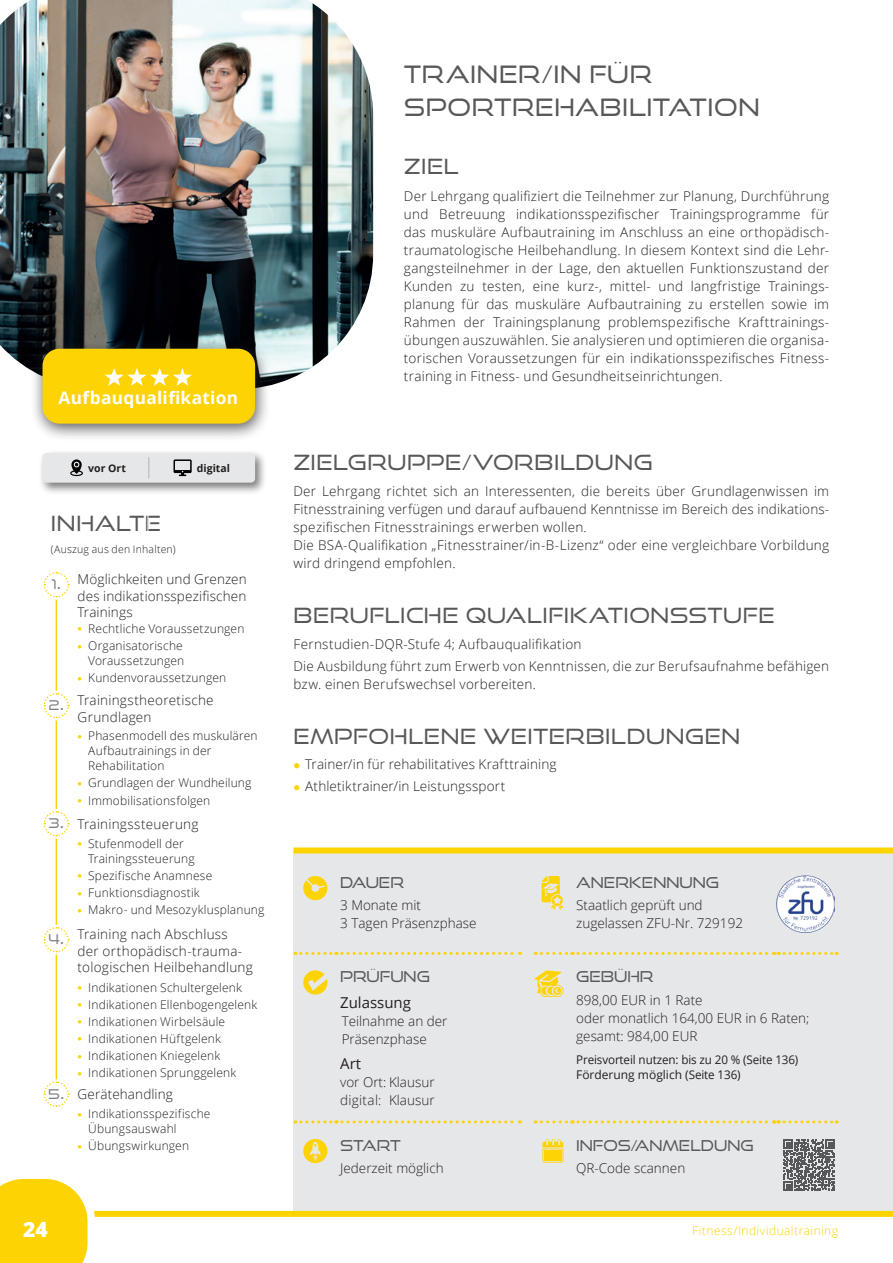
<style>
.page{position:relative;width:893px;height:1263px;background:#fff}
.page>*{position:absolute;margin:0;border:0;box-sizing:border-box;transform-origin:0 0}
.t1{font:24px/33px "Good Times Bk";letter-spacing:.02em;color:#57585a}
.t2{font:21px "Good Times Bk";letter-spacing:.025em;color:#57585a}
.t3{font:800 21px "Open Sans";color:#fff}
.t4{font:700 17.25px "Open Sans";letter-spacing:.015em;color:#fff}
.t5{font:15px "Good Times Bk";color:#57585a}
.t6{font:15px "Open Sans";color:#231f20}
.t7{font:300 13.5px/18px "Open Sans";letter-spacing:.015em;color:#231f20}
.t8{font:300 12px/17.1px "Open Sans";letter-spacing:.015em;color:#231f20}
.t9{font:12px/15px "Open Sans";letter-spacing:-.01em;color:#231f20}
.t10{font:300 12px "Open Sans";letter-spacing:.035em;color:#fed304}
.t11{font:300 10.5px "Open Sans";letter-spacing:.02em;color:#231f20}
.t12{font:700 10.5px "Open Sans";color:#231f20}
.s1{font-family:"Good Times Bk";font-weight:400;color:#808285}
.s2{font-family:"Good Times Rg";font-weight:700;color:#808285}
</style>
<div class="page">
<div style="left:293px;top:853px;width:600px;height:362px;background:#e6e7e9"></div>
<div style="left:293px;top:847px;width:600px;height:6px;background:#fed304"></div>
<img style="left:0;top:0;width:373px;height:385px">
<div style="left:30px;top:338px;width:241px;height:104px;background:#231f20;opacity:.75"></div>
<div style="left:43px;top:349px;width:212px;height:75px;background:#fed304;border-radius:17px"></div>
<svg style="left:105px;top:368px;width:87px;height:18px"></svg>
<hr style="left:56px;top:624px;width:1px;height:67px;background:#fed304">
<hr style="left:56px;top:729px;width:1px;height:80px;background:#fed304">
<hr style="left:56px;top:839px;width:1px;height:86px;background:#fed304">
<hr style="left:56px;top:978px;width:1px;height:101px;background:#fed304">
<svg style="left:43px;top:572px;width:27px;height:52px"></svg>
<svg style="left:43px;top:693px;width:27px;height:36px"></svg>
<svg style="left:43px;top:811px;width:27px;height:26px"></svg>
<svg style="left:43px;top:927px;width:27px;height:51px"></svg>
<svg style="left:43px;top:1081px;width:27px;height:26px"></svg>
<svg style="left:295px;top:952px;width:225px;height:3px"></svg>
<svg style="left:535px;top:952px;width:302px;height:3px"></svg>
<svg style="left:295px;top:1120px;width:225px;height:3px"></svg>
<svg style="left:535px;top:1120px;width:302px;height:3px"></svg>
<svg style="left:303px;top:876px;width:24px;height:24px"></svg>
<svg style="left:542px;top:876px;width:21px;height:34px"></svg>
<div style="left:774px;top:872px;width:64px;height:64px;border:4px solid #e6e7e9;border-radius:50%"></div>
<img style="left:777px;top:875px;width:57px;height:58px">
<svg style="left:303px;top:970px;width:24px;height:24px"></svg>
<svg style="left:534px;top:970px;width:29px;height:27px"></svg>
<svg style="left:303px;top:1139px;width:24px;height:24px"></svg>
<svg style="left:542px;top:1139px;width:21px;height:24px"></svg>
<svg style="left:783px;top:1139px;width:52px;height:52px"></svg>
<div style="left:39px;top:449px;width:228px;height:46px;background:#231f20;opacity:.6"></div>
<div style="left:43px;top:453px;width:212px;height:30px;background:#e6e7e9;border-radius:4px"></div>
<svg style="left:173px;top:459px;width:19px;height:17px"></svg>
<svg style="left:148px;top:457px;width:1px;height:21px"></svg>
<svg style="left:70px;top:459px;width:13px;height:17px"></svg>
<div style="left:0;top:1211px;width:893px;height:6px;background:#fed304"></div>
<svg style="left:0;top:1179px;width:95px;height:84px"></svg>
<h1 class="t1" style="left:404px;top:57px;width:357px">TRAINER/IN FÜR<br>SPORTREHABILITATION</h1>
<p class="t4" style="left:59px;top:386px;width:181px">Aufbauqualifikation</p>
<p class="t12" style="left:88px;top:460px;width:39px">vor Ort</p>
<p class="t12" style="left:197px;top:460px;width:35px">digital</p>
<h2 class="t2" style="left:51px;top:511px;width:112px">INHALTE</h2>
<p class="t11" style="left:51px;top:542px;width:126px">(Auszug aus den Inhalten)</p>
<p class="t7" style="left:78px;top:571px;width:171px;line-height:16.5px;text-align:justify;text-indent:-26px"><span class="s1">1</span><span class="s2">.</span> Möglichkeiten und Grenzen des indikationsspezifischen Trainings</p>
<p class="t8" style="left:88px;top:620px;width:158px">Rechtliche Voraussetzungen<br>Organisatorische</p>
<p class="t8" style="left:88px;top:652px;width:139px">Voraussetzungen<br>Kundenvoraussetzungen</p>
<p class="t7" style="left:78px;top:692px;width:138px;line-height:16.5px;text-indent:-29px"><span class="s1">2</span><span class="s2">.</span> Trainingstheoretische<br>Grundlagen</p>
<p class="t8" style="left:88px;top:728px;width:171px;line-height:15px">Phasenmodell des muskulären<br>Aufbautrainings in der<br>Rehabilitation</p>
<p class="t8" style="left:88px;top:774px;width:165px">Grundlagen der Wundheilung<br>Immobilisationsfolgen</p>
<p class="t7" style="left:49px;top:815px;width:151px"><span class="s1">3</span><span class="s2">.</span> Trainingssteuerung</p>
<p class="t8" style="left:88px;top:836px;width:108px;line-height:15px">Stufenmodell der<br>Trainingssteuerung</p>
<p class="t8" style="left:88px;top:867px;width:178px">Spezifische Anamnese<br>Funktionsdiagnostik<br>Makro- und Mesozyklusplanung</p>
<p class="t7" style="left:78px;top:926px;width:177px;line-height:16.5px;text-indent:-29px"><span class="s1">4</span><span class="s2">.</span> Training nach Abschluss<br>der orthopädisch-trauma&shy;tologischen Heilbehandlung</p>
<p class="t8" style="left:88px;top:978px;width:171px">Indikationen Schultergelenk<br>Indikationen Ellenbogengelenk<br>Indikationen Wirbelsäule<br>Indikationen Hüftgelenk<br>Indikationen Kniegelenk<br>Indikationen Sprunggelenk</p>
<p class="t7" style="left:48px;top:1085px;width:126px"><span class="s1">5</span><span class="s2">.</span> Gerätehandling</p>
<p class="t8" style="left:88px;top:1106px;width:124px;line-height:15px">Indikationsspezifische<br>Übungsauswahl</p>
<p class="t8" style="left:88px;top:1137px;width:102px">Übungswirkungen</p>
<h2 class="t2" style="left:404px;top:154px;width:56px">ZIEL</h2>
<p class="t7" style="left:404px;top:186px;width:427px;text-align:justify">Der Lehrgang qualifiziert die Teilnehmer zur Planung, Durchführung und Betreuung indikationsspezifischer Trainingsprogramme für das muskuläre Aufbautraining im Anschluss an eine orthopädisch&shy;traumatologische Heilbehandlung. In diesem Kontext sind die Lehr&shy;gangsteilnehmer in der Lage, den aktuellen Funktionszustand der Kunden zu testen, eine kurz-, mittel- und langfristige Trainings&shy;planung für das muskuläre Aufbautraining zu erstellen sowie im Rahmen der Trainingsplanung problemspezifische Krafttrainings&shy;übungen auszuwählen. Sie analysieren und optimieren die organisa&shy;torischen Voraussetzungen für ein indikationsspezifisches Fitness&shy;training in Fitness- und Gesundheitseinrichtungen.</p>
<h2 class="t2" style="left:293px;top:449px;width:361px">ZIELGRUPPE/VORBILDUNG</h2>
<p class="t7" style="left:293px;top:482px;width:537px">Der Lehrgang richtet sich an Interessenten, die bereits über Grundlagenwissen im Fitnesstraining verfügen und darauf aufbauend Kenntnisse im Bereich des indikations&shy;spezifischen Fitnesstrainings erwerben wollen.<br>Die BSA-Qualifikation „Fitnesstrainer/in-B-Lizenz“ oder eine vergleichbare Vorbildung wird dringend empfohlen.</p>
<h2 class="t2" style="left:293px;top:602px;width:483px">BERUFLICHE QUALIFIKATIONSSTUFE</h2>
<p class="t7" style="left:293px;top:633px;width:537px;line-height:22.2px">Fernstudien-DQR-Stufe 4; Aufbauqualifikation<br>Die Ausbildung führt zum Erwerb von Kenntnissen, die zur Berufsaufnahme befähigen</p>
<p class="t7" style="left:293px;top:675px;width:244px">bzw. einen Berufswechsel vorbereiten.</p>
<h2 class="t2" style="left:293px;top:723px;width:448px">EMPFOHLENE WEITERBILDUNGEN</h2>
<p class="t7" style="left:305px;top:753px;width:253px;line-height:22.2px">Trainer/in für rehabilitatives Krafttraining<br>Athletiktrainer/in Leistungssport</p>
<p class="t5" style="left:340px;top:873px;width:65px">DAUER</p>
<p class="t7" style="left:340px;top:896px;width:138px">3 Monate mit<br>3 Tagen Präsenzphase</p>
<p class="t5" style="left:340px;top:968px;width:91px">PRÜFUNG</p>
<p class="t6" style="left:340px;top:992px;width:72px">Zulassung</p>
<p class="t7" style="left:342px;top:1011px;width:107px">Teilnahme an der<br>Präsenzphase</p>
<p class="t6" style="left:340px;top:1053px;width:22px">Art</p>
<p class="t7" style="left:340px;top:1073px;width:96px">vor Ort: Klausur digital: Klausur</p>
<p class="t5" style="left:340px;top:1136px;width:62px">START</p>
<p class="t7" style="left:340px;top:1159px;width:105px">Jederzeit möglich</p>
<p class="t5" style="left:576px;top:873px;width:144px">ANERKENNUNG</p>
<p class="t7" style="left:576px;top:896px;width:168px">Staatlich geprüft und zugelassen ZFU-Nr. 729192</p>
<p class="t5" style="left:576px;top:968px;width:79px">GEBÜHR</p>
<p class="t7" style="left:576px;top:990px;width:235px">898,00 EUR in 1 Rate<br>oder monatlich 164,00 EUR in 6 Raten; gesamt: 984,00 EUR</p>
<p class="t9" style="left:576px;top:1052px;width:224px">Preisvorteil nutzen: bis zu 20 % (Seite 136)<br>Förderung möglich (Seite 136)</p>
<p class="t5" style="left:576px;top:1136px;width:179px">INFOS/ANMELDUNG</p>
<p class="t7" style="left:576px;top:1159px;width:111px">QR-Code scannen</p>
<h2 class="t3" style="left:23px;top:1213px;width:26px">24</h2>
<p class="t10" style="left:692px;top:1222px;width:147px">Fitness/Individualtraining</p>
</div>
